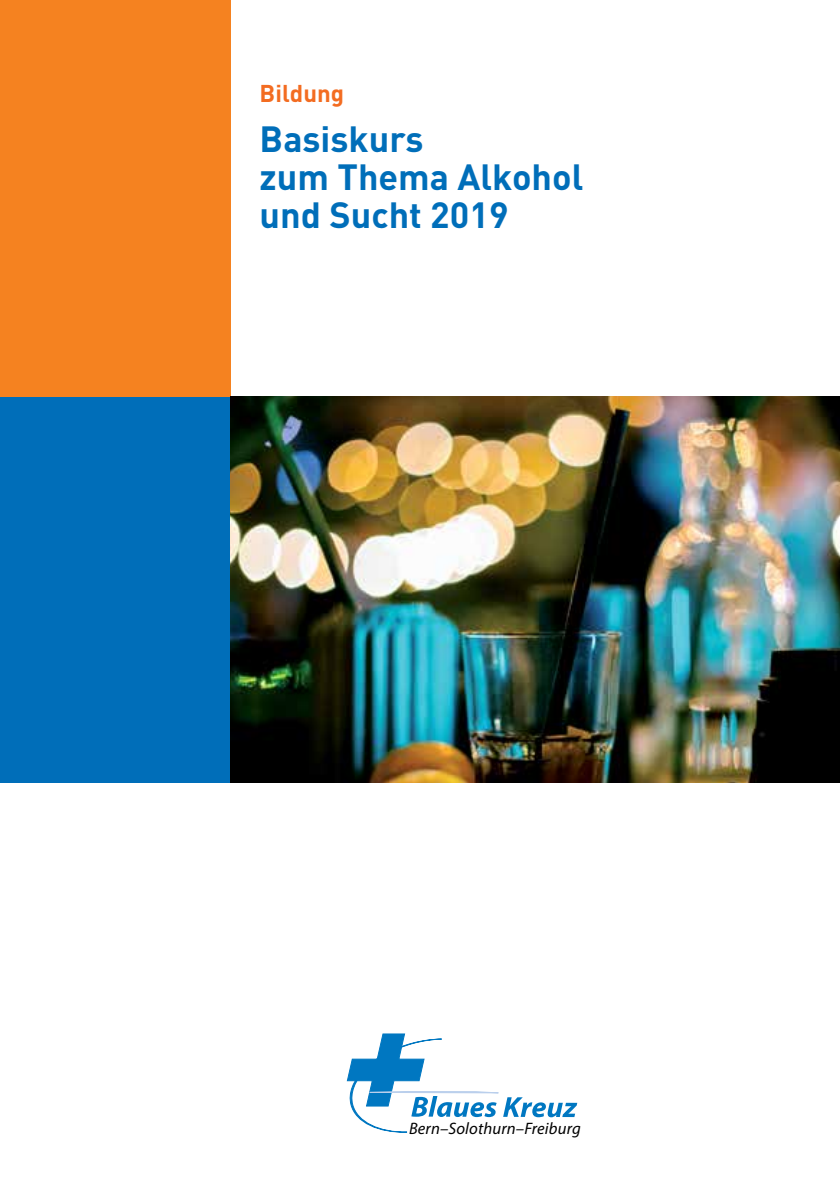
<style>
.page{position:relative;width:840px;height:1191px;background:#fff}
.page>*{position:absolute;margin:0;border:0;box-sizing:border-box;transform-origin:0 0}
.t1{font:700 36px/38px "DIN";color:#006eb9}
.t2{font:700 24px "DIN";color:#f36c21}
.t3{font:italic 16.6px "Myriad Pro";letter-spacing:.01em;color:#000}
</style>
<div class="page">
<div style="left:0;top:0;width:230px;height:717px;background:#f58220"></div>
<div style="left:0;top:397px;width:230px;height:385px;background:#006eb9"></div>
<img style="left:230px;top:397px;width:609px;height:385px">
<svg style="left:347px;top:1033px;width:230px;height:99px"></svg>
<p class="t2" style="left:259px;top:78px;width:86px">Bildung</p>
<p class="t1" style="left:259px;top:119px;width:325px">Basiskurs<br>zum Thema Alkohol und Sucht 2019</p>
<p class="t3" style="left:409px;top:1118px;width:173px">Bern–Solothurn–Freiburg</p>
</div>
